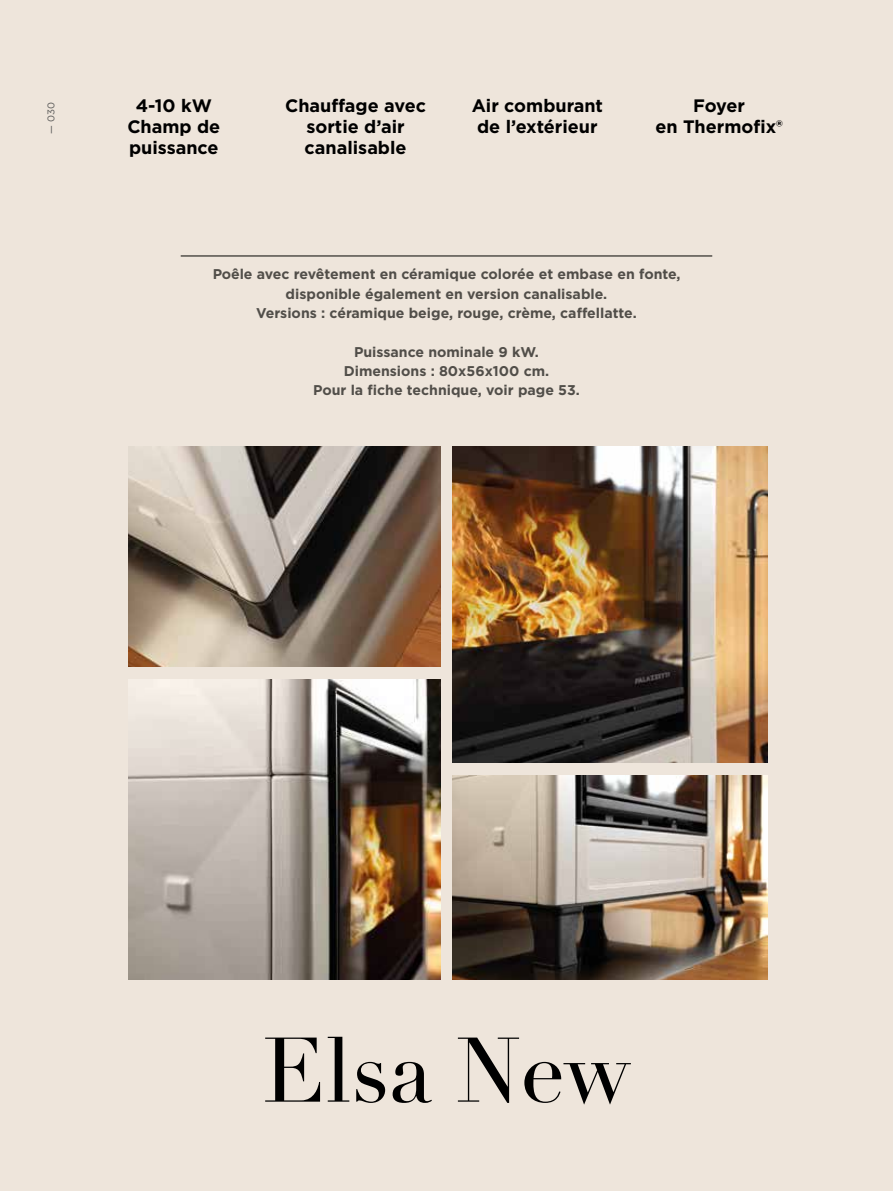
<style>
.page{position:relative;width:893px;height:1191px;background:#eee5db}
.page>*{position:absolute;margin:0;border:0;box-sizing:border-box;transform-origin:0 0}
.t1{font:90px "Didot LT Std";letter-spacing:-.005em;color:#000}
.t2{font:700 18px/21px "Gotham";color:#000;text-align:center}
.t3{font:700 14.1px/19.4px "Gotham";color:#575756;text-align:center}
.t4{font:9.75px "Gotham";color:#575756}
</style>
<div class="page">
<img style="left:453px;top:446px;width:314px;height:317px">
<img style="left:453px;top:775px;width:314px;height:204px">
<img style="left:128px;top:446px;width:312px;height:220px">
<img style="left:128px;top:679px;width:312px;height:300px">
<hr style="left:181px;top:255px;width:531px;height:2px;background:#575756">
<p class="t4" style="left:45px;top:134px;width:33px;rotate:-90deg">— 030</p>
<p class="t2" style="left:285px;top:95px;width:142px">Chauffage avec sortie d’air canalisable</p>
<p class="t2" style="left:127px;top:95px;width:94px">4-10 kW<br>Champ de puissance</p>
<p class="t2" style="left:472px;top:95px;width:133px">Air comburant de l’extérieur</p>
<p class="t2" style="left:655px;top:95px;width:129px">Foyer<br>en Thermofix®</p>
<p class="t3" style="left:212px;top:264px;width:470px">Poêle avec revêtement en céramique colorée et embase en fonte, disponible également en version canalisable.<br>Versions : céramique beige, rouge, crème, caffellatte.</p>
<p class="t3" style="left:313px;top:342px;width:268px">Puissance nominale 9 kW.<br>Dimensions : 80x56x100 cm.<br>Pour la fiche technique, voir page 53.</p>
<h1 class="t1" style="left:262px;top:1017px;width:370px">Elsa New</h1>
</div>
